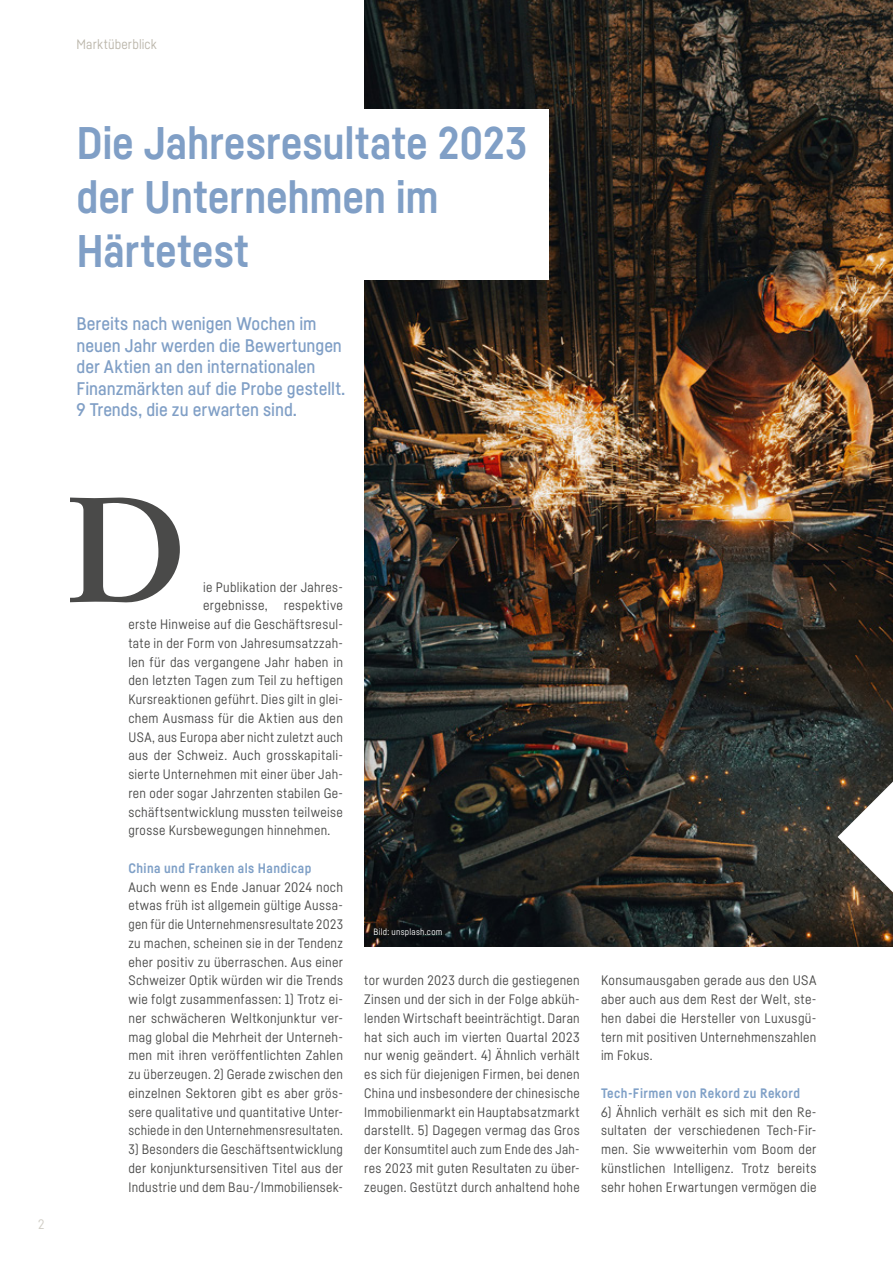
<style>
.page{position:relative;width:893px;height:1263px;background:#fff}
.page>*{position:absolute;margin:0;border:0;box-sizing:border-box;transform-origin:0 0}
.t1{font:700 150px "Sabon LT Pro";color:#4a4a49}
.t2{font:700 45px/54px "Fabrikat";letter-spacing:-.005em;color:#809fc6}
.t3{font:500 18px/21.6px "Fabrikat";letter-spacing:-.005em;color:#809fc6}
.t4{font:13.5px/18.8px "Fabrikat";letter-spacing:.02em;color:#4a4a49;text-align:justify}
.t5{font:700 13.5px "Fabrikat";letter-spacing:.03em;color:#7fa0c7}
.t6{font:13.5px "Fabrikat";letter-spacing:.01em;color:#bbb6aa}
.t7{font:13.5px "Fabrikat";color:#d0cdc5}
.t8{font:9px "Fabrikat";letter-spacing:.03em;color:#fff}
</style>
<div class="page">
<img style="left:364px;top:0;width:529px;height:946px">
<div style="left:64px;top:109px;width:485px;height:171px;background:#fff"></div>
<svg style="left:838px;top:781px;width:55px;height:111px"></svg>
<p class="t6" style="left:77px;top:36px;width:82px">Marktüberblick</p>
<h2 class="t2" style="left:77px;top:115px;width:452px">Die Jahresresultate 2023 der Unternehmen im<br>Härtetest</h2>
<h3 class="t3" style="left:77px;top:312px;width:270px">Bereits nach wenigen Wochen im neuen Jahr werden die Bewertungen der Aktien an den internationalen Finanzmärkten auf die Probe gestellt.<br>9 Trends, die zu erwarten sind.</h3>
<p class="t7" style="left:38px;top:1216px;width:8px">2</p>
<h1 class="t1" style="left:67px;top:456px;width:121px">D</h1>
<p class="t4" style="left:203px;top:577px;width:141px">ie Publikation der Jahres-</p>
<p class="t4" style="left:203px;top:596px;width:141px">ergebnisse, respektive</p>
<p class="t4" style="left:128px;top:615px;width:216px">erste Hinweise auf die Geschäftsresul-</p>
<p class="t4" style="left:128px;top:633px;width:216px">tate in der Form von Jahresumsatzzah-</p>
<p class="t4" style="left:128px;top:652px;width:216px">len für das vergangene Jahr haben in</p>
<p class="t4" style="left:128px;top:671px;width:216px">den letzten Tagen zum Teil zu heftigen</p>
<p class="t4" style="left:128px;top:690px;width:216px">Kursreaktionen geführt. Dies gilt in glei-</p>
<p class="t4" style="left:128px;top:708px;width:216px">chem Ausmass für die Aktien aus den</p>
<p class="t4" style="left:128px;top:727px;width:216px">USA, aus Europa aber nicht zuletzt auch</p>
<p class="t4" style="left:128px;top:746px;width:216px">aus der Schweiz. Auch grosskapitali-</p>
<p class="t4" style="left:128px;top:765px;width:216px">sierte Unternehmen mit einer über Jah-</p>
<p class="t4" style="left:128px;top:783px;width:216px">ren oder sogar Jahrzenten stabilen Ge-</p>
<p class="t4" style="left:128px;top:802px;width:216px">schäftsentwicklung mussten teilweise</p>
<p class="t4" style="left:128px;top:821px;width:203px">grosse Kursbewegungen hinnehmen.</p>
<p class="t5" style="left:128px;top:860px;width:184px">China und Franken als Handicap</p>
<p class="t4" style="left:128px;top:877px;width:216px">Auch wenn es Ende Januar 2024 noch etwas früh ist allgemein gültige Aussa&shy;gen für die Unternehmensresultate 2023 zu machen, scheinen sie in der Tendenz eher positiv zu überraschen. Aus einer Schweizer Optik würden wir die Trends wie folgt zusammenfassen: 1) Trotz ei&shy;ner schwächeren Weltkonjunktur ver&shy;mag global die Mehrheit der Unterneh&shy;men mit ihren veröffentlichten Zahlen zu überzeugen. 2) Gerade zwischen den einzelnen Sektoren gibt es aber grös&shy;sere qualitative und quantitative Unter&shy;schiede in den Unternehmensresultaten.</p>
<p class="t4" style="left:128px;top:1140px;width:216px">3) Besonders die Geschäftsentwicklung der konjunktursensitiven Titel aus der Industrie und dem Bau-/Immobiliensek-</p>
<p class="t8" style="left:374px;top:926px;width:70px">Bild: unsplash.com</p>
<p class="t4" style="left:364px;top:971px;width:217px">tor wurden 2023 durch die gestiegenen Zinsen und der sich in der Folge abküh&shy;lenden Wirtschaft beeinträchtigt. Daran hat sich auch im vierten Quartal 2023 nur wenig geändert. 4) Ähnlich verhält es sich für diejenigen Firmen, bei denen China und insbesondere der chinesische Immobilienmarkt ein Hauptabsatzmarkt darstellt. 5) Dagegen vermag das Gros der Konsumtitel auch zum Ende des Jah&shy;res 2023 mit guten Resultaten zu über&shy;zeugen. Gestützt durch anhaltend hohe</p>
<p class="t4" style="left:601px;top:971px;width:217px">Konsumausgaben gerade aus den USA aber auch aus dem Rest der Welt, ste&shy;hen dabei die Hersteller von Luxusgü&shy;tern mit positiven Unternehmenszahlen im Fokus.</p>
<p class="t5" style="left:601px;top:1085px;width:201px">Tech-Firmen von Rekord zu Rekord</p>
<p class="t4" style="left:601px;top:1102px;width:217px">6) Ähnlich verhält es sich mit den Re&shy;sultaten der verschiedenen Tech-Fir&shy;men. Sie wwweiterhin vom Boom der künstlichen Intelligenz. Trotz bereits sehr hohen Erwartungen vermögen die</p>
</div>
